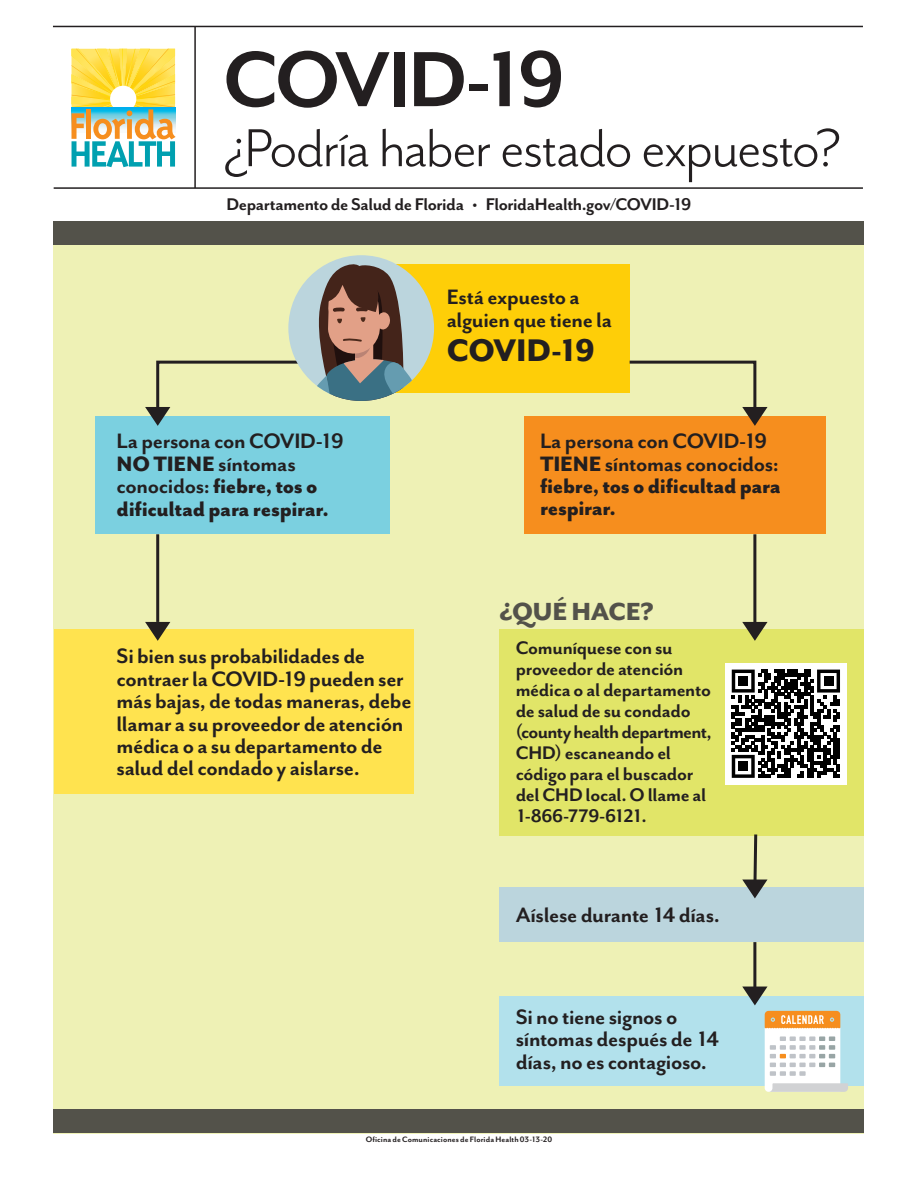
<style>
.page{position:relative;width:918px;height:1188px;background:#fff}
.page>*{position:absolute;margin:0;border:0;box-sizing:border-box;transform-origin:0 0}
.t1{font:700 90px "Mr Eaves San OT";letter-spacing:-.035em;color:#231f20}
.t2{font:61.5px "Mr Eaves San OT";letter-spacing:-.03em;color:#231f20}
.t3{font:800 36px "Mr Eaves San OT";letter-spacing:-.015em;color:#231f20}
.t4{font:800 28.5px "Mr Eaves San OT";letter-spacing:-.01em;color:#53524a}
.t5{font:700 24px/22.5px "Mr Eaves San OT";letter-spacing:-.015em;color:#231f20}
.t6{font:800 24px/22.5px "Mr Eaves San OT";letter-spacing:-.015em;color:#231f20}
.t7{font:700 21px/21px "Mr Eaves San OT";letter-spacing:-.015em;color:#231f20}
.t8{font:700 19.5px "Mr Eaves San OT";letter-spacing:-.02em;color:#231f20}
.t9{font:700 9px "Mr Eaves San OT";letter-spacing:.01em;color:#231f20}
.s1{font-weight:700}
</style>
<div class="page">
<div style="left:54px;top:238px;width:810px;height:895px;background:#eef1b5"></div>
<div style="left:500px;top:887px;width:364px;height:55px;background:#bbd5dd"></div>
<div style="left:500px;top:629px;width:364px;height:206px;background:#e1e568"></div>
<div style="left:500px;top:996px;width:364px;height:90px;background:#b2e1ec"></div>
<div style="left:54px;top:630px;width:359px;height:164px;background:#ffe34f"></div>
<div style="left:95px;top:416px;width:295px;height:118px;background:#7bd0e0"></div>
<div style="left:395px;top:264px;width:235px;height:128px;background:#fece08"></div>
<div style="left:524px;top:416px;width:301px;height:118px;background:#f68e1e"></div>
<svg style="left:627px;top:360px;width:141px;height:66px"></svg>
<svg style="left:742px;top:622px;width:26px;height:19px"></svg>
<hr style="left:753px;top:534px;width:3px;height:102px;background:#231f20">
<svg style="left:742px;top:834px;width:26px;height:64px"></svg>
<svg style="left:742px;top:987px;width:25px;height:18px"></svg>
<hr style="left:753px;top:942px;width:3px;height:54px;background:#231f20">
<svg style="left:765px;top:1011px;width:83px;height:81px;background:#e9ddcc"></svg>
<svg style="left:145px;top:622px;width:25px;height:19px"></svg>
<hr style="left:156px;top:534px;width:3px;height:88px;background:#231f20">
<svg style="left:145px;top:263px;width:289px;height:163px"></svg>
<hr style="left:194px;top:26px;width:2px;height:162px;background:#231f20">
<hr style="left:54px;top:187px;width:809px;height:2px;background:#231f20">
<hr style="left:53px;top:26px;width:810px;height:1px;background:#231f20">
<svg style="left:72px;top:49px;width:104px;height:118px"></svg>
<div style="left:54px;top:221px;width:810px;height:24px;background:#53524a"></div>
<div style="left:54px;top:1109px;width:810px;height:24px;background:#53524a"></div>
<div style="left:725px;top:663px;width:122px;height:121px;background:#fff"></div>
<svg style="left:732px;top:670px;width:108px;height:108px"></svg>
<div style="left:738px;top:676px;width:10px;height:10px;background:#000"></div>
<div style="left:824px;top:676px;width:9px;height:10px;background:#000"></div>
<div style="left:738px;top:761px;width:10px;height:10px;background:#000"></div>
<h1 class="t1" style="left:223px;top:31px;width:343px">COVID-19</h1>
<h2 class="t2" style="left:223px;top:115px;width:620px">¿Podría haber estado expuesto?</h2>
<p class="t8" style="left:226px;top:194px;width:467px">Departamento de Salud de Florida • FloridaHealth.gov/COVID-19</p>
<p class="t5" style="left:447px;top:286px;width:167px">Está expuesto a alguien que tiene la</p>
<h3 class="t3" style="left:447px;top:331px;width:150px">COVID-19</h3>
<p class="t6" style="left:117px;top:430px;width:229px"><span class="s1">La persona con COVID-19<br></span>NO TIENE <span class="s1">síntomas conocidos:</span> fiebre, tos o dificultad para respirar.</p>
<p class="t6" style="left:540px;top:430px;width:242px"><span class="s1">La persona con COVID-19<br></span>TIENE <span class="s1">síntomas conocidos: </span>fiebre, tos o dificultad para respirar.</p>
<p class="t5" style="left:117px;top:645px;width:297px">Si bien sus probabilidades de contraer la COVID-19 pueden ser más bajas, de todas maneras, debe llamar a su proveedor de atención médica o a su departamento de salud del condado y aislarse.</p>
<p class="t4" style="left:500px;top:596px;width:156px">¿QUÉ HACE?</p>
<p class="t7" style="left:516px;top:638px;width:197px">Comuníquese con su proveedor de atención médica o al departamento de salud de su condado (county health department,<br>CHD) escaneando el código para el buscador del CHD local. O llame al<br>1-866-779-6121.</p>
<p class="t5" style="left:516px;top:904px;width:206px">Aíslese durante 14 días.</p>
<p class="t5" style="left:516px;top:1005px;width:205px">Si no tiene signos o síntomas después de 14 días, no es contagioso.</p>
<p class="t9" style="left:366px;top:1134px;width:188px">Oficina de Comunicaciones de Florida Health 03-13-20</p>
</div>
